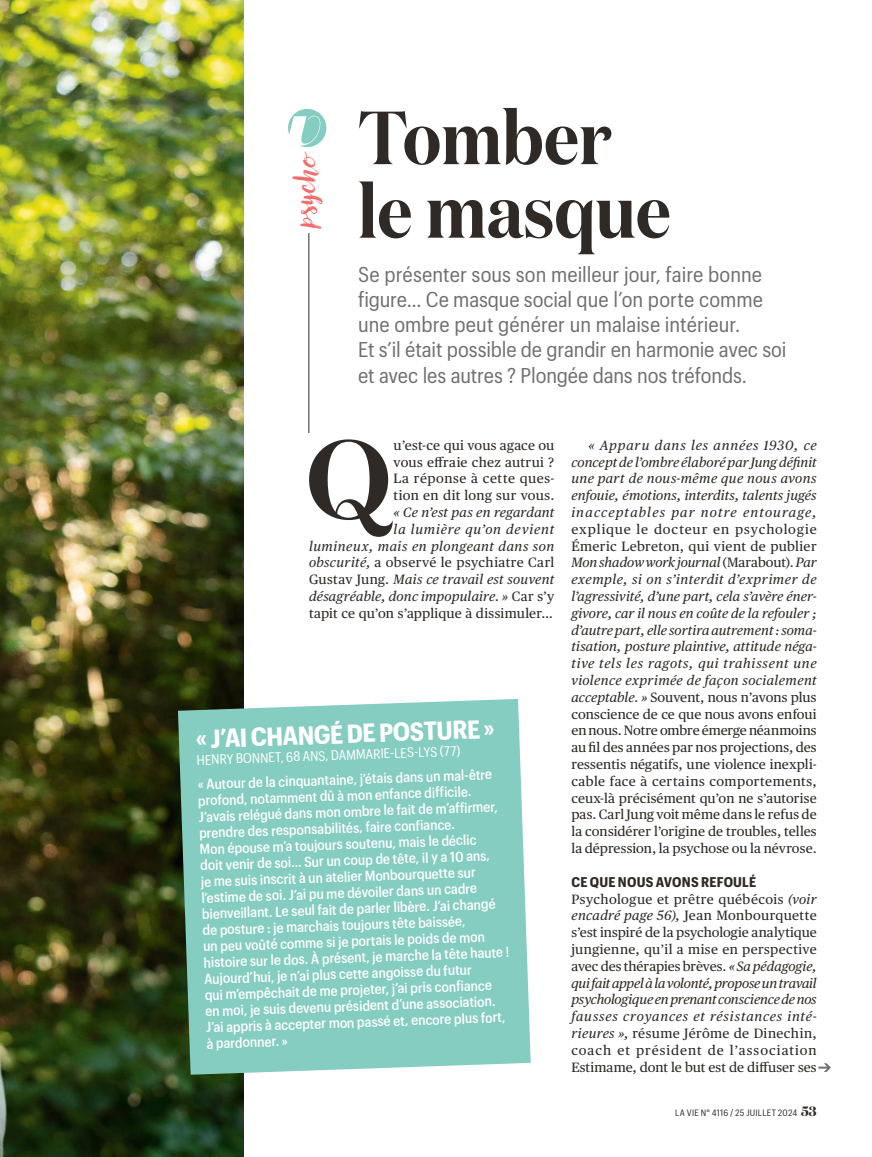
<style>
.page{position:relative;width:872px;height:1157px;background:#fff}
.page>*{position:absolute;margin:0;border:0;box-sizing:border-box;transform-origin:0 0}
.t1{font:600 112.05px "Domaine Display";color:#2f2a25}
.t2{font:600 75px/73.5px "Domaine Display Nr";color:#2f2a25}
.t3{font:28.5px "Canvas Script";color:#f16c6b}
.t4{font:700 25.5px "Graphik Compact";color:#fff}
.t5{font:21px/25.2px "Graphik Compact";color:#716f6d}
.t6{font:500 14.1px/16.2px "Graphik Compact";color:#fff}
.t7{font:700 13.8px "Graphik Compact";letter-spacing:.015em;color:#2f2a25}
.t8{font:13.5px/16.8px "Publico Text";letter-spacing:.015em;color:#2f2a25;text-align:justify}
.t9{font:italic 13.5px/16.8px "Publico Text";letter-spacing:.03em;color:#2f2a25;text-align:right}
.t10{font:13.5px "Graphik Compact";color:#fff}
.t11{font:9px "Graphik Compact";letter-spacing:.03em;color:#2f2a25}
.s1{font-style:normal}
.s2{font-style:italic}
.s3{font-family:"Domaine Display";font-weight:700;font-size:13.5px}
</style>
<div class="page">
<svg style="left:818px;top:1063px;width:13px;height:8px"></svg>
<img style="left:0;top:0;width:243px;height:1157px">
<div style="left:178px;top:699px;width:353px;height:375px;background:#86cdc1"></div>
<hr style="left:308px;top:233px;width:1px;height:200px;background:#2f2a25">
<svg style="left:288px;top:109px;width:38px;height:38px"></svg>
<h3 class="t3" style="left:287px;top:227px;width:79px;rotate:-90deg">psycho</h3>
<h2 class="t2" style="left:358px;top:101px;width:314px">Tomber le masque</h2>
<p class="t5" style="left:358px;top:260px;width:430px">Se présenter sous son meilleur jour, faire bonne figure… Ce masque social que l’on porte comme une ombre peut générer un malaise intérieur.<br>Et s’il était possible de grandir en harmonie avec soi et avec les autres ? Plongée dans nos tréfonds.</p>
<h1 class="t1" style="left:306px;top:407px;width:87px">Q</h1>
<p class="t8" style="left:393px;top:436px;width:162px">u’est-ce qui vous agace ou vous effraie chez autrui ?<br>La réponse à cette ques&shy;tion en dit long sur vous.</p>
<p class="t9" style="left:309px;top:503px;width:247px">« Ce n’est pas en regardant<br>la lumière qu’on devient<br>lumineux, mais en plongeant dans son obscurité, <span class="s1">a observé le psychiatre Carl Gustav Jung.</span> Mais ce travail est souvent désagréable, donc impopulaire. » <span class="s1">Car s’y tapit ce qu’on s’applique à dissimuler…</span></p>
<h3 class="t4" style="left:195px;top:720px;width:300px;rotate:-2deg">« J’AI CHANGÉ DE POSTURE »</h3>
<p class="t10" style="left:196px;top:750px;width:265px;rotate:-2deg">HENRY BONN ET, 68 ANS, DAMMARIE-LES-LYS (77)</p>
<p class="t6" style="left:197px;top:775px;width:307px;rotate:-2deg">« Autour de la cinquantaine, j’étais dans un mal-être profond, notamment dû à mon enfance difficile.<br>J’avais relégué dans mon ombre le fait de m’affirmer, prendre des responsabilités, faire confiance.<br>Mon épouse m’a toujours soutenu, mais le déclic<br>doit venir de soi… Sur un coup de tête, il y a 10 ans,<br>je me suis inscrit à un atelier Monbourquette sur l’estime de soi. J’ai pu me dévoiler dans un cadre bienveillant. Le seul fait de parler libère. J’ai changé de posture : je marchais toujours tête baissée,<br>un peu voûté comme si je portais le poids de mon histoire sur le dos. À présent, je marche la tête haute !<br>Aujourd’hui, je n’ai plus cette angoisse du futur<br>qui m’empêchait de me projeter, j’ai pris confiance<br>en moi, je suis devenu président d’une association.<br>J’ai appris à accepter mon passé et, encore plus fort, à pardonner. »</p>
<p class="t9" style="left:571px;top:436px;width:247px;text-align:justify;text-indent:17px">« Apparu dans les années 1930, ce concept de l’ombre élaboré par Jung définit une part de nous-même que nous avons enfouie, émotions, interdits, talents jugés inacceptables par notre entourage,</p>
<p class="t8" style="left:571px;top:520px;width:247px">explique le docteur en psychologie Émeric Lebreton, qui vient de publier <span class="s2">Mon shadow work journal</span> (Marabout). <span class="s2">Par exemple, si on s’interdit d’exprimer de l’agressivité, d’une part, cela s’avère éner&shy;givore, car il nous en coûte de la refouler ; d’autre part, elle sortira autrement : soma&shy;tisation, posture plaintive, attitude néga&shy;tive tels les ragots, qui trahissent une violence exprimée de façon socialement acceptable. »</span> Souvent, nous n’avons plus conscience de ce que nous avons enfoui en nous. Notre ombre émerge néanmoins au fil des années par nos projections, des ressentis négatifs, une violence inexpli&shy;cable face à certains comportements, ceux-là précisément qu’on ne s’autorise pas. Carl Jung voit même dans le refus de la considérer l’origine de troubles, telles la dépression, la psychose ou la névrose.</p>
<p class="t7" style="left:571px;top:871px;width:186px">CE QUE NOUS AVONS REFOULÉ</p>
<p class="t8" style="left:571px;top:889px;width:247px">Psychologue et prêtre québécois <span class="s2">(voir encadré page 56),</span> Jean Monbourquette s’est inspiré de la psychologie analytique jungienne, qu’il a mise en perspective avec des thérapies brèves. <span class="s2">« Sa pédagogie, qui fait appel à la volonté, propose un travail psychologique en prenant conscience de nos fausses croyances et résistances inté&shy;rieures »,</span> résume Jérôme de Dinechin, coach et président de l’association Estimame, dont le but est de diffuser ses</p>
<p class="t11" style="left:675px;top:1106px;width:85px">LA VIE n° 4116 / 25 juille</p>
<p class="t11" style="left:771px;top:1106px;width:46px">t 2024 <span class="s3">53</span></p>
</div>
